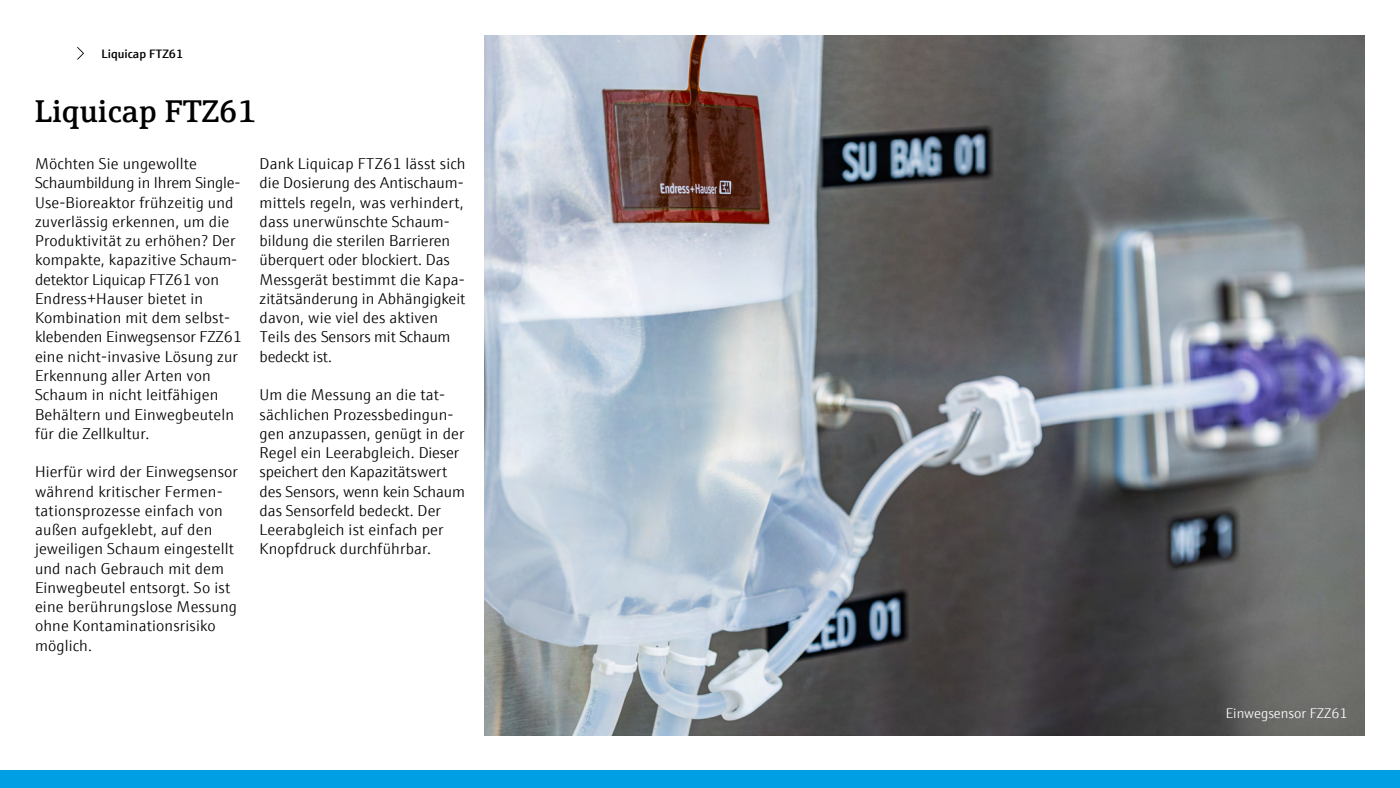
<style>
.page{position:relative;width:1400px;height:788px;background:#fff}
.page>*{position:absolute;margin:0;border:0;box-sizing:border-box;transform-origin:0 0}
.t1{font:600 31.5px "E+H Serif";letter-spacing:.01em;color:#000}
.t2{font:300 15.75px/19.2px "E+H Sans";letter-spacing:.01em;color:#000}
.t3{font:300 14px "E+H Sans";color:#fff}
.t4{font:600 12.25px "E+H Sans";color:#000}
</style>
<div class="page">
<img style="left:484px;top:35px;width:881px;height:700px">
<svg style="left:77px;top:47px;width:7px;height:13px"></svg>
<div style="left:0;top:770px;width:1400px;height:18px;background:#009fe3"></div>
<p class="t4" style="left:102px;top:44px;width:83px">Liquicap FTZ61</p>
<h1 class="t1" style="left:35px;top:87px;width:222px">Liquicap FTZ61</h1>
<p class="t2" style="left:35px;top:153px;width:208px">Möchten Sie ungewollte<br>Schaumbildung in Ihrem Single-<br>Use-Bioreaktor frühzeitig und zuverlässig erkennen, um die<br>Produktivität zu erhöhen? Der kompakte, kapazitive Schaum&shy;detektor Liquicap FTZ61 von<br>Endress+Hauser bietet in<br>Kombination mit dem selbst&shy;klebenden Einwegsensor FZZ61 eine nicht-invasive Lösung zur<br>Erkennung aller Arten von<br>Schaum in nicht leitfähigen<br>Behältern und Einwegbeuteln für die Zellkultur.</p>
<p class="t2" style="left:35px;top:461px;width:205px">Hierfür wird der Einwegsensor während kritischer Fermen&shy;tationsprozesse einfach von außen aufgeklebt, auf den jeweiligen Schaum eingestellt und nach Gebrauch mit dem<br>Einwegbeutel entsorgt. So ist eine berührungslose Messung ohne Kontaminationsrisiko möglich.</p>
<p class="t2" style="left:260px;top:153px;width:208px">Dank Liquicap FTZ61 lässt sich die Dosierung des Antischaum&shy;mittels regeln, was verhindert, dass unerwünschte Schaum&shy;bildung die sterilen Barrieren überquert oder blockiert. Das<br>Messgerät bestimmt die Kapa&shy;zitätsän derung in Abhängigkeit davon, wie viel des aktiven<br>Teils des Sensors mit Schaum bedeckt ist.</p>
<p class="t2" style="left:260px;top:384px;width:207px">Um die Messung an die tat&shy;sächlichen Prozessbedingun&shy;gen anzupassen, genügt in der<br>Regel ein Leerabgleich. Dieser speichert den Kapazitätswert des Sensors, wenn kein Schaum das Sensorfeld bedeckt. Der<br>Leerabgleich ist einfach per<br>Knopfdruck durchführbar.</p>
<p class="t3" style="left:1226px;top:702px;width:123px">Einwegsensor FZZ61</p>
</div>
